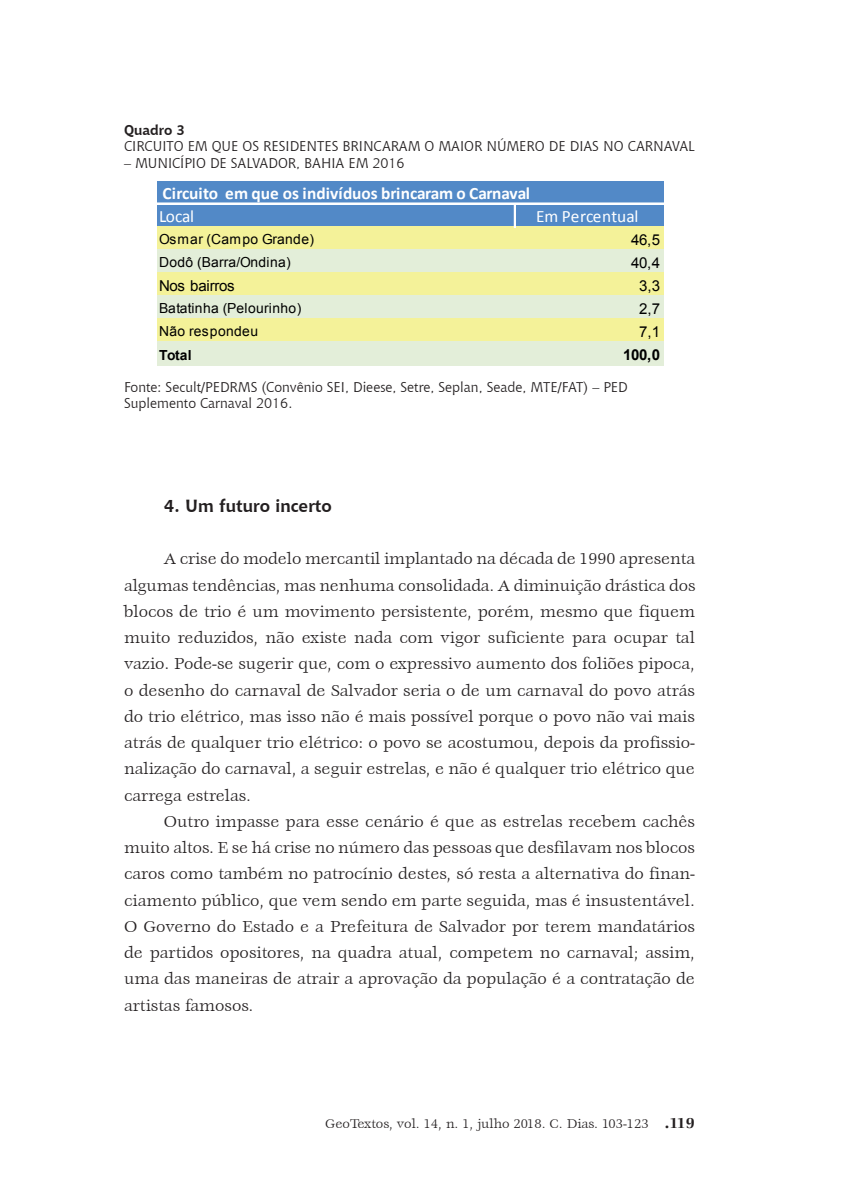
<style>
.page{position:relative;width:844px;height:1191px;background:#fff}
.page>*{position:absolute;margin:0;border:0;box-sizing:border-box;transform-origin:0 0}
.t1{font:17.5px/26.2px "ITC Veljovic";color:#231f20;text-align:justify}
.t2{font:700 17.5px "Chianti BT";color:#231f20}
.t3{font:700 17.32px "Calibri";letter-spacing:-.005em;color:#fff}
.t4{font:17.32px "Calibri";letter-spacing:-.005em;color:#fff}
.t5{font:15.05px "Arial";letter-spacing:-.02em;color:#000}
.t6{font:700 15.05px "Arial";color:#000}
.t7{font:14px/16.8px "Chianti BT";color:#231f20}
.t8{font:14px "ITC Veljovic";color:#231f20}
.t9{font:700 14px "Chianti BT";color:#231f20}
.t10{font:13.83px "Arial";letter-spacing:.025em;color:#000}
.t11{font:700 13.83px "Arial";letter-spacing:-.015em;color:#000}
.s1{font-weight:700;font-size:15.75px}
</style>
<div class="page">
<div style="left:157px;top:181px;width:506px;height:46px;background:#5289c7"></div>
<div style="left:157px;top:226px;width:506px;height:24px;background:#f4f299"></div>
<div style="left:157px;top:249px;width:506px;height:24px;background:#e3eed9"></div>
<div style="left:157px;top:272px;width:506px;height:25px;background:#f4f299"></div>
<div style="left:157px;top:295px;width:506px;height:25px;background:#e3eed9"></div>
<div style="left:157px;top:319px;width:506px;height:24px;background:#f4f299"></div>
<div style="left:157px;top:342px;width:506px;height:24px;background:#e3eed9"></div>
<svg style="left:514px;top:204px;width:1px;height:23px"></svg>
<hr style="left:155px;top:203px;width:508px;height:1px;background:#fff">
<p class="t9" style="left:124px;top:120px;width:63px">Quadro 3</p>
<p class="t7" style="left:124px;top:138px;width:572px">CIRCUITO EM QUE OS RESIDENTES BRINCARAM O MAIOR NÚMERO DE DIAS NO CARNAVAL</p>
<p class="t7" style="left:124px;top:154px;width:282px">– MUNICÍPIO DE SALVADOR, BAHIA EM 2016</p>
<p class="t3" style="left:162px;top:182px;width:369px">Circuito em que os indivíduos brincaram o Carnaval</p>
<p class="t4" style="left:159px;top:205px;width:37px">Local</p>
<p class="t4" style="left:536px;top:205px;width:104px">Em Percentual</p>
<p class="t10" style="left:159px;top:230px;width:156px">Osmar (Campo Grande)</p>
<p class="t5" style="left:631px;top:229px;width:31px">46,5</p>
<p class="t10" style="left:159px;top:253px;width:133px">Dodô (Barra/Ondina)</p>
<p class="t5" style="left:631px;top:253px;width:31px">40,4</p>
<p class="t5" style="left:159px;top:276px;width:77px">Nos bairros</p>
<p class="t5" style="left:639px;top:276px;width:23px">3,3</p>
<p class="t10" style="left:159px;top:299px;width:144px">Batatinha (Pelourinho)</p>
<p class="t5" style="left:639px;top:299px;width:23px">2,7</p>
<p class="t10" style="left:159px;top:322px;width:101px">Não respondeu</p>
<p class="t5" style="left:639px;top:322px;width:23px">7,1</p>
<p class="t11" style="left:159px;top:346px;width:34px">Total</p>
<p class="t6" style="left:623px;top:345px;width:39px">100,0</p>
<p class="t7" style="left:124px;top:378px;width:505px">Fonte: Secult/PEDRMS (Convênio SEI, Dieese, Setre, Seplan, Seade, MTE/FAT) – PED<br>Suplemento Carnaval 2016.</p>
<p class="t2" style="left:164px;top:493px;width:170px">4. Um futuro incerto</p>
<p class="t1" style="left:124px;top:546px;width:572px;text-indent:40px">A crise do modelo mercantil implantado na década de 1990 apresenta algumas tendências, mas nenhuma consolidada. A diminuição drástica dos blocos de trio é um movimento persistente, porém, mesmo que fiquem muito reduzidos, não existe nada com vigor suficiente para ocupar tal vazio. Pode-se sugerir que, com o expressivo aumento dos foliões pipoca, o desenho do carnaval de Salvador seria o de um carnaval do povo atrás do trio elétrico, mas isso não é mais possível porque o povo não vai mais atrás de qualquer trio elétrico: o povo se acostumou, depois da profissio&shy;nalização do carnaval, a seguir estrelas, e não é qualquer trio elétrico que carrega estrelas.</p>
<p class="t1" style="left:124px;top:809px;width:572px;text-indent:40px">Outro impasse para esse cenário é que as estrelas recebem cachês muito altos. E se há crise no número das pessoas que desfilavam nos blocos caros como também no patrocínio destes, só resta a alternativa do finan&shy;ciamento público, que vem sendo em parte seguida, mas é insustentável.<br>O Governo do Estado e a Prefeitura de Salvador por terem mandatários de partidos opositores, na quadra atual, competem no carnaval; assim, uma das maneiras de atrair a aprovação da população é a contratação de artistas famosos.</p>
<p class="t8" style="left:325px;top:1116px;width:371px">GeoTextos, vol. 14, n. 1, julho 2018. C. Dias. 103-123 <span class="s1">.119</span></p>
</div>
